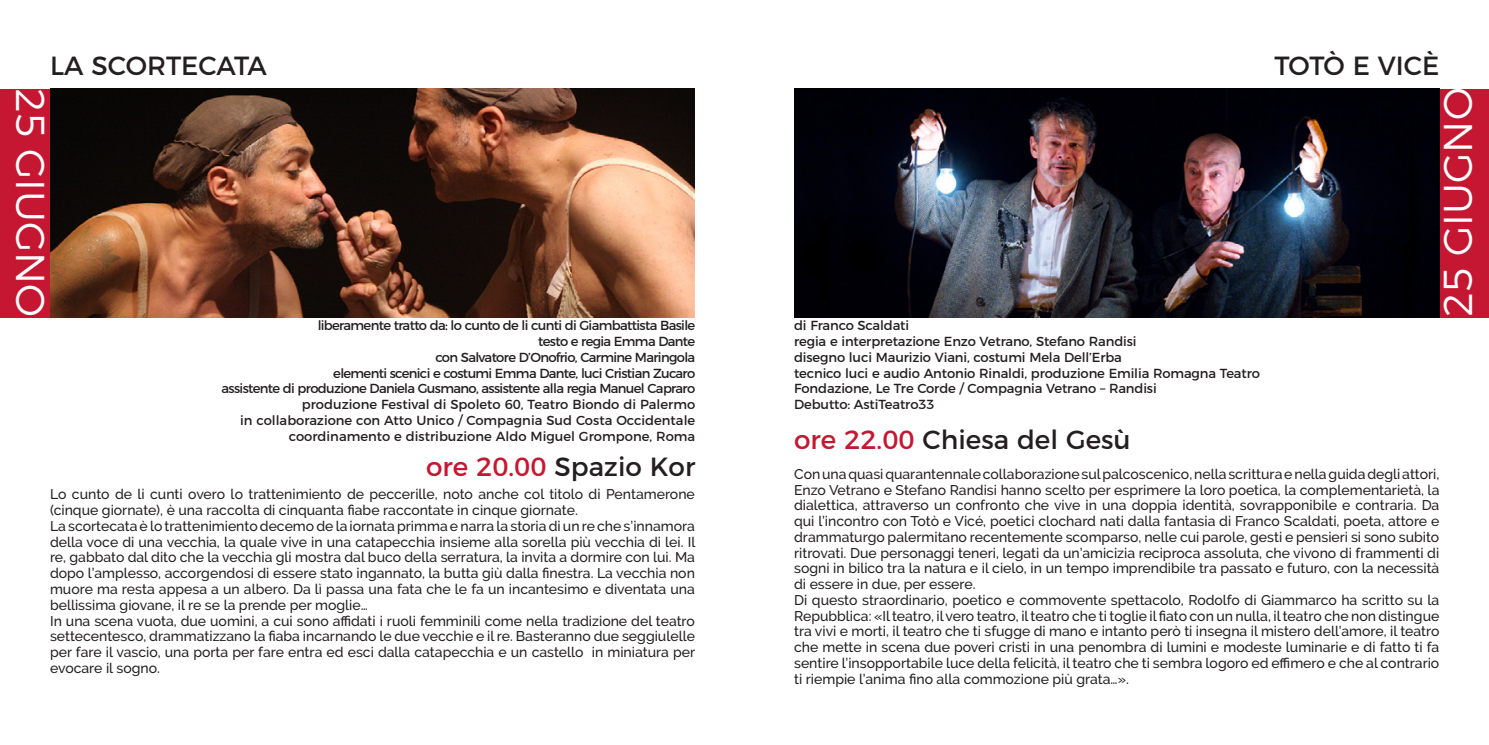
<style>
.page{position:relative;width:1489px;height:745px;background:#fff}
.page>*{position:absolute;margin:0;border:0;box-sizing:border-box;transform-origin:0 0}
.t1{font:300 40.25px "Montserrat";color:#fff}
.t2{font:26.25px "Montserrat";color:#231f20}
.t3{font:500 14px/15.8px "Raleway";color:#231f20}
.t4{font:13.12px/15.8px "Montserrat";letter-spacing:-.05em;color:#231f20;text-align:right}
.t5{font:13.12px/15.8px "Montserrat";letter-spacing:-.01em;color:#231f20}
.s1{color:#c51732}
</style>
<div class="page">
<div style="left:0;top:89px;width:50px;height:228px;background:#c51732"></div>
<img style="left:50px;top:89px;width:644px;height:228px">
<div style="left:1439px;top:89px;width:49px;height:228px;background:#c51732"></div>
<img style="left:794px;top:89px;width:645px;height:228px">
<h1 class="t1" style="left:62px;top:88px;width:230px;rotate:90deg">25 GIUGNO</h1>
<h2 class="t2" style="left:50px;top:45px;width:218px">LA SCORTECATA</h2>
<p class="t4" style="left:221px;top:316px;width:475px">liberamente tratto da: lo cunto de li cunti di Giambattista Basile<br>testo e regia Emma Dante<br>con Salvatore D’Onofrio, Carmine Maringola<br>elementi scenici e costumi Emma Dante, luci Cristian Zucaro<br>assistente di produzione Daniela Gusmano, assistente alla regia Manuel Capraro produzione Festival di Spoleto 60, Teatro Biondo di Palermo<br>in collaborazione con Atto Unico / Compagnia Sud Costa Occidentale coordinamento e distribuzione Aldo Miguel Grompone, Roma</p>
<h2 class="t2" style="left:426px;top:445px;width:271px"><span class="s1">ore 20.00</span> Spazio Kor</h2>
<p class="t3" style="left:50px;top:486px;width:647px">Lo cunto de li cunti overo lo trattenimiento de peccerille, noto anche col titolo di Pentamerone (cinque giornate), è una raccolta di cinquanta fiabe raccontate in cinque giornate.<br>La scortecata è lo trattenimiento decemo de la iornata primma e narra la storia di un re che s’innamora della voce di una vecchia, la quale vive in una catapecchia insieme alla sorella più vecchia di lei. Il re, gabbato dal dito che la vecchia gli mostra dal buco della serratura, la invita a dormire con lui. Ma dopo l’amplesso, accorgendosi di essere stato ingannato, la butta giù dalla finestra. La vecchia non muore ma resta appesa a un albero. Da lì passa una fata che le fa un incantesimo e diventata una bellissima giovane, il re se la prende per moglie…<br>In una scena vuota, due uomini, a cui sono affidati i ruoli femminili come nella tradizione del teatro settecentesco, drammatizzano la fiaba incarnando le due vecchie e il re. Basteranno due seggiulelle per fare il vascio, una porta per fare entra ed esci dalla catapecchia e un castello in miniatura per evocare il sogno.</p>
<h2 class="t2" style="left:1274px;top:45px;width:166px">TOTÒ E VICÈ</h2>
<p class="t5" style="left:794px;top:316px;width:467px">di Franco Scaldati<br>regia e interpretazione Enzo Vetrano, Stefano Randisi<br>disegno luci Maurizio Viani, costumi Mela Dell’Erba<br>tecnico luci e audio Antonio Rinaldi, produzione Emilia Romagna Teatro Fondazione, Le Tre Corde / Compagnia Vetrano – Randisi<br>Debutto: AstiTeatro33</p>
<h2 class="t2" style="left:794px;top:418px;width:338px"><span class="s1">ore 22.00</span> Chiesa del Gesù</h2>
<h1 class="t1" style="left:1426px;top:316px;width:230px;rotate:-90deg">25 GIUGNO</h1>
<p class="t3" style="left:794px;top:465px;width:646px">Con una quasi quarantennale collaborazione sul palcoscenico, nella scrittura e nella guida degli attori, Enzo Vetrano e Stefano Randisi hanno scelto per esprimere la loro poetica, la complementarietà, la dialettica, attraverso un confronto che vive in una doppia identità, sovrapponibile e contraria. Da qui l’incontro con Totò e Vicé, poetici clochard nati dalla fantasia di Franco Scaldati, poeta, attore e drammaturgo palermitano recentemente scomparso, nelle cui parole, gesti e pensieri si sono subito ritrovati. Due personaggi teneri, legati da un’amicizia reciproca assoluta, che vivono di frammenti di sogni in bilico tra la natura e il cielo, in un tempo imprendibile tra passato e futuro, con la necessità di essere in due, per essere.<br>Di questo straordinario, poetico e commovente spettacolo, Rodolfo di Giammarco ha scritto su la Repubblica: «Il teatro, il vero teatro, il teatro che ti toglie il fiato con un nulla, il teatro che non distingue tra vivi e morti, il teatro che ti sfugge di mano e intanto però ti insegna il mistero dell’amore, il teatro che mette in scena due poveri cristi in una penombra di lumini e modeste luminarie e di fatto ti fa sentire l’insopportabile luce della felicità, il teatro che ti sembra logoro ed effimero e che al contrario ti riempie l’anima fino alla commozione più grata…».</p>
</div>
